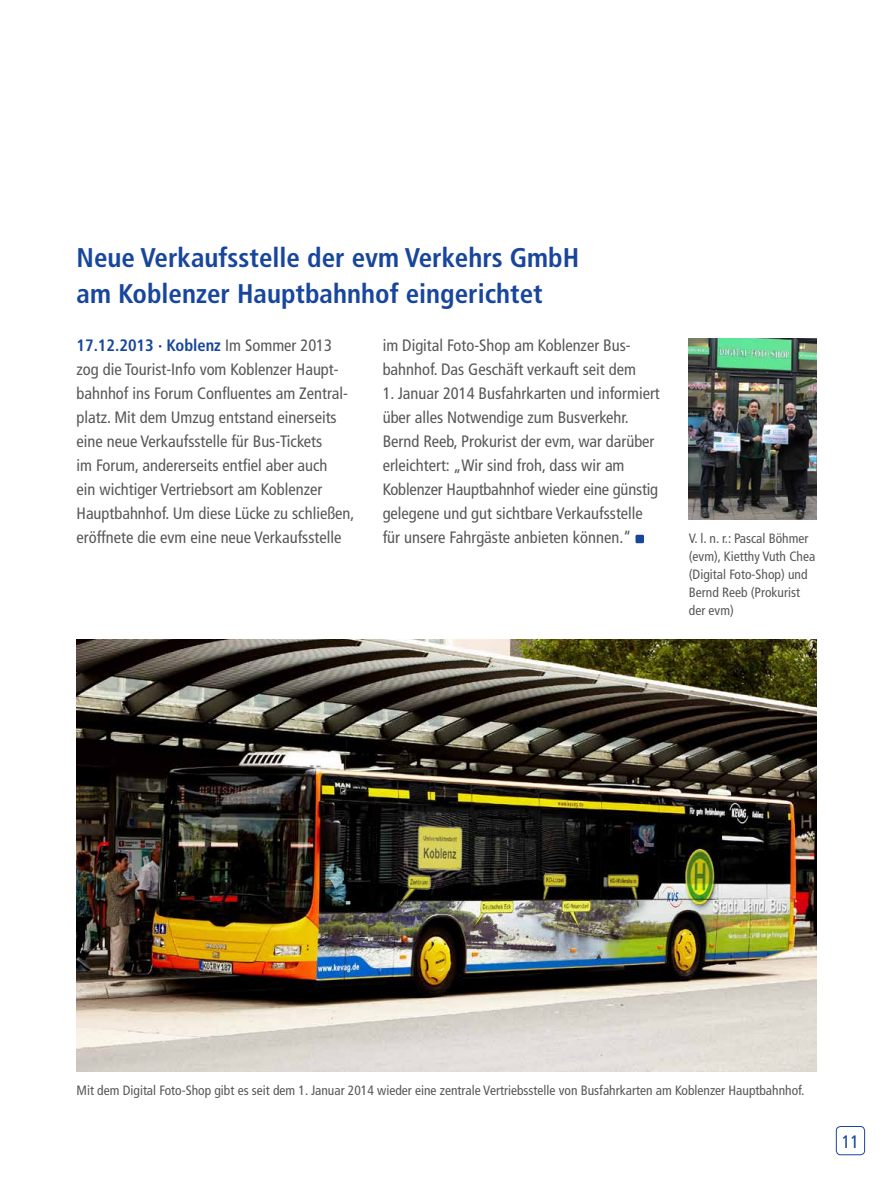
<style>
.page{position:relative;width:893px;height:1191px;background:#fff}
.page>*{position:absolute;margin:0;border:0;box-sizing:border-box;transform-origin:0 0}
.t1{font:700 condensed 27px/36px "Frutiger";color:#18469d}
.t2{font:condensed 18px "Frutiger";color:#18469d}
.t3{font:condensed 16.5px/24px "Frutiger";color:#57585a}
.t4{font:condensed 13.5px/18px "Frutiger";color:#57585a}
.s1{font-weight:700;color:#18469d}
</style>
<div class="page">
<div style="left:836px;top:1126px;width:29px;height:29px;border:1px solid #18469d;border-radius:4px"></div>
<div style="left:635px;top:535px;width:9px;height:8px;background:#18469d;border-radius:2px"></div>
<img style="left:689px;top:339px;width:127px;height:180px">
<img style="left:77px;top:639px;width:739px;height:432px">
<h1 class="t1" style="left:77px;top:240px;width:504px">Neue Verkaufsstelle der evm Verkehrs GmbH am Koblenzer Hauptbahnhof eingerichtet</h1>
<p class="t3" style="left:77px;top:333px;width:279px"><span class="s1">17.12.2013 · Koblenz</span> Im Sommer 2013 zog die Tourist-Info vom Koblenzer Haupt&shy;bahnhof ins Forum Confluentes am Zentral&shy;platz. Mit dem Umzug entstand einerseits eine neue Verkaufsstelle für Bus-Tickets<br>im Forum, andererseits entfiel aber auch<br>ein wichtiger Vertriebsort am Koblenzer Hauptbahnhof. Um diese Lücke zu schließen, eröffnete die evm eine neue Verkaufsstelle</p>
<p class="t3" style="left:383px;top:333px;width:255px">im Digital Foto-Shop am Koblenzer Bus&shy;bahnhof. Das Geschäft verkauft seit dem</p>
<p class="t3" style="left:383px;top:382px;width:279px">1. Januar 2014 Busfahrkarten und informiert über alles Notwendige zum Busverkehr.<br>Bernd Reeb, Prokurist der evm, war darüber erleichtert: „Wir sind froh, dass wir am Koblenzer Hauptbahnhof wieder eine günstig gelegene und gut sichtbare Verkaufsstelle für unsere Fahrgäste anbieten können.“</p>
<p class="t4" style="left:689px;top:529px;width:128px">V. l. n. r.: Pascal Böhmer (evm), Kietthy Vuth Chea (Digital Foto-Shop) und<br>Bernd Reeb (Prokurist der evm)</p>
<p class="t4" style="left:77px;top:1081px;width:729px">Mit dem Digital Foto-Shop gibt es seit dem 1. Januar 2014 wieder eine zentrale Vertriebsstelle von Busfahrkarten am Koblenzer Hauptbahnhof.</p>
<p class="t2" style="left:842px;top:1130px;width:19px">11</p>
</div>
